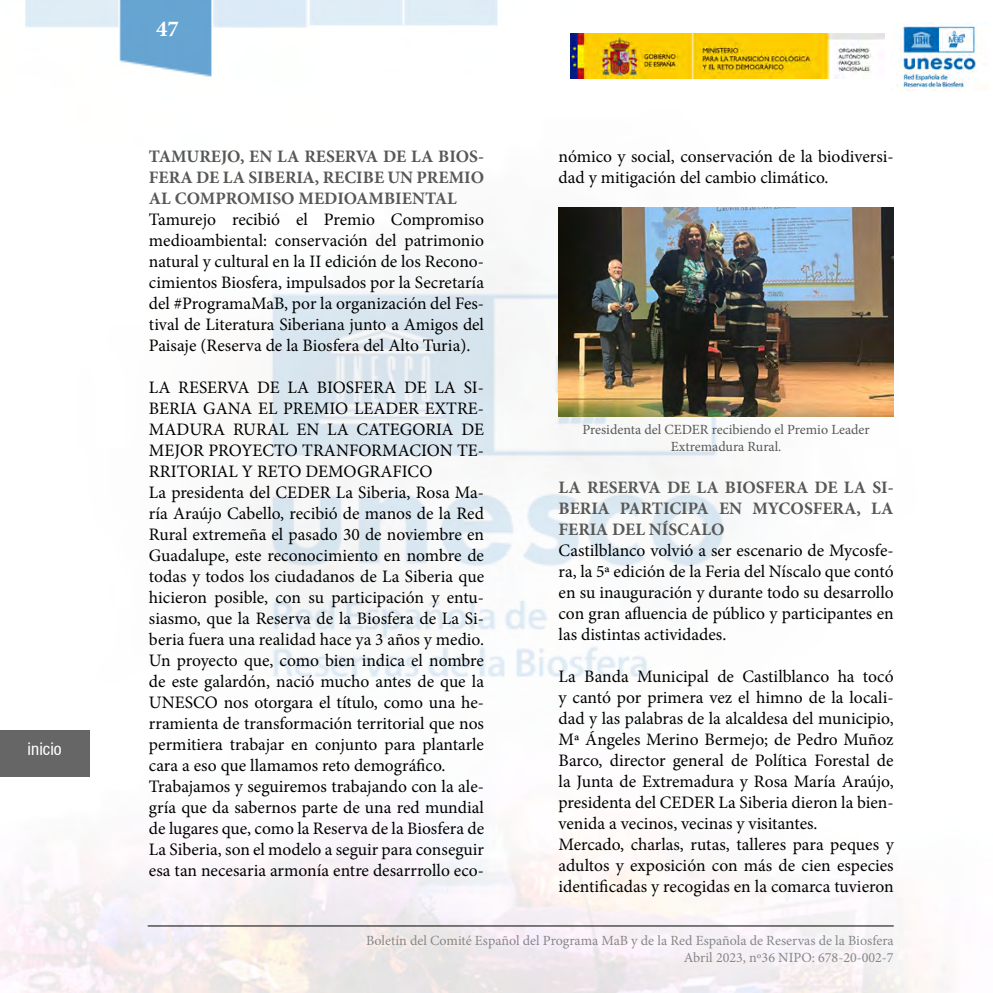
<style>
.page{position:relative;width:993px;height:993px;background:#fff}
.page>*{position:absolute;margin:0;border:0;box-sizing:border-box;transform-origin:0 0}
.t1{font:700 22.75px "Minion Pro";color:#fff}
.t2{font:17.5px/21px "Minion Pro";color:#000}
.t3{font:700 17.5px/21px "Minion Pro";color:#575756;text-align:justify}
.t4{font:condensed 17.5px "Helvetica 57";color:#fff}
.t5{font:14px/16.8px "Minion Pro";color:#878787;text-align:right}
.t6{font:14px/16.8px "Minion Pro";color:#575756;text-align:center}
</style>
<div class="page">
<img style="left:0;top:0;width:951px;height:992px">
<hr style="left:148px;top:925px;width:745px;height:1px;background:#000">
<div style="left:0;top:729px;width:89px;height:47px;background:#666"></div>
<div style="left:217px;top:0;width:91px;height:28px;background:#dbeaf6"></div>
<img style="left:570px;top:33px;width:314px;height:45px">
<img style="left:890px;top:22px;width:87px;height:69px">
<img style="left:558px;top:207px;width:335px;height:210px">
<p class="t4" style="left:28px;top:738px;width:36px">inicio</p>
<h1 class="t1" style="left:156px;top:13px;width:24px">47</h1>
<p class="t3" style="left:149px;top:145px;width:336px">TAMUREJO, EN LA RESERVA DE LA BIOS-FERA DE LA SIBERIA, RECIBE UN PREMIO AL COMPROMISO MEDIOAMBIENTAL</p>
<p class="t2" style="left:149px;top:209px;width:336px;text-align:justify">Tamurejo recibió el Premio Compromiso medioambiental: conservación del patrimonio natural y cultural en la II edición de los Recono&shy;cimientos Biosfera, impulsados por la Secretaría del #ProgramaMaB, por la organización del Fes&shy;tival de Literatura Siberiana junto a Amigos del Paisaje (Reserva de la Biosfera del Alto Turia).</p>
<p class="t2" style="left:149px;top:377px;width:336px">LA RESERVA DE LA BIOSFERA DE LA SI-BERIA GANA EL PREMIO LEADER EXTRE-MADURA RURAL EN LA CATEGORIA DE MEJOR PROYECTO TRANFORMACION TE-RRITORIAL Y RETO DEMOGRAFICO<br>La presidenta del CEDER La Siberia, Rosa Ma&shy;ría Araújo Cabello, recibió de manos de la Red Rural extremeña el pasado 30 de noviembre en Guadalupe, este reconocimiento en nombre de todas y todos los ciudadanos de La Siberia que hicieron posible, con su participación y entu&shy;siasmo, que la Reserva de la Biosfera de La Si&shy;beria fuera una realidad hace ya 3 años y medio.<br>Un proyecto que, como bien indica el nombre de este galardón, nació mucho antes de que la UNESCO nos otorgara el título, como una he&shy;rramienta de transformación territorial que nos permitiera trabajar en conjunto para plantarle cara a eso que llamamos reto demográfico.<br>Trabajamos y seguiremos trabajando con la ale&shy;gría que da sabernos parte de una red mundial de lugares que, como la Reserva de la Biosfera de La Siberia, son el modelo a seguir para conseguir esa tan necesaria armonía entre desarrrollo eco-</p>
<p class="t2" style="left:558px;top:146px;width:336px">nómico y social, conservación de la biodiversi&shy;dad y mitigación del cambio climático.</p>
<p class="t6" style="left:582px;top:421px;width:289px">Presidenta del CEDER recibiendo el Premio Leader<br>Extremadura Rural.</p>
<p class="t3" style="left:558px;top:476px;width:336px">LA RESERVA DE LA BIOSFERA DE LA SI-BERIA PARTICIPA EN MYCOSFERA, LA FERIA DEL NÍSCALO</p>
<p class="t2" style="left:558px;top:539px;width:336px;text-align:justify">Castilblanco volvió a ser escenario de Mycosfe&shy;ra, la 5ª edición de la Feria del Níscalo que contó en su inauguración y durante todo su desarrollo con gran afluencia de público y participantes en las distintas actividades.</p>
<p class="t2" style="left:558px;top:665px;width:336px">La Banda Municipal de Castilblanco ha tocó y cantó por primera vez el himno de la locali&shy;dad y las palabras de la alcaldesa del municipio, Mª Ángeles Merino Bermejo; de Pedro Muñoz Barco, director general de Política Forestal de la Junta de Extremadura y Rosa María Araújo, presidenta del CEDER La Siberia dieron la bien&shy;venida a vecinos, vecinas y visitantes.<br>Mercado, charlas, rutas, talleres para peques y adultos y exposición con más de cien especies identificadas y recogidas en la comarca tuvieron</p>
<p class="t5" style="left:366px;top:931px;width:529px">Boletín del Comité Español del Programa MaB y de la Red Española de Reservas de la Biosfera<br>Abril 2023, nº36 NIPO: 678-20-002-7</p>
</div>
